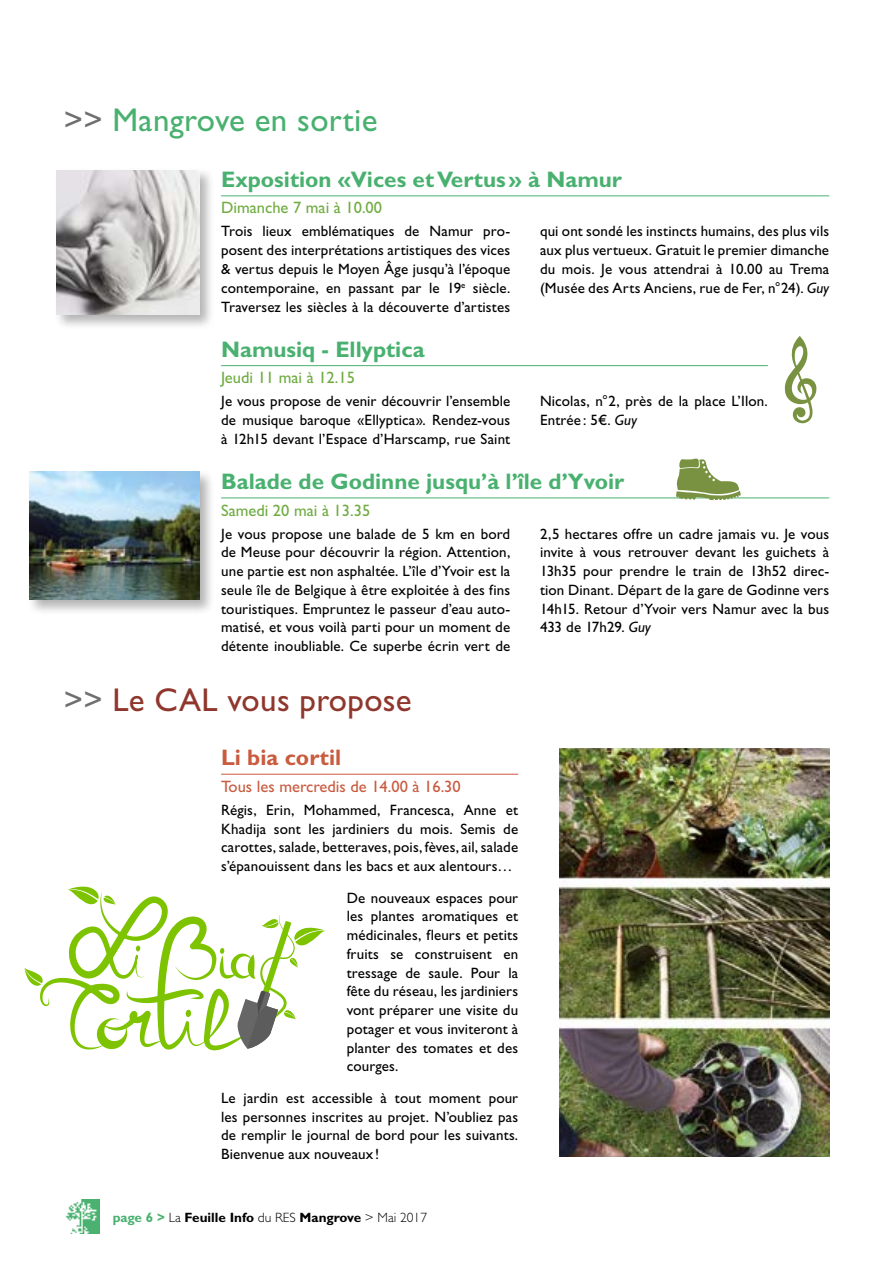
<style>
.page{position:relative;width:893px;height:1263px;background:#fff}
.page>*{position:absolute;margin:0;border:0;box-sizing:border-box;transform-origin:0 0}
.t1{font:33px "Gill Sans";letter-spacing:.01em;color:#49b170}
.t2{font:33px "Gill Sans";letter-spacing:.01em;color:#8f372d}
.t3{font:700 22.5px "Gill Sans";color:#49b170}
.t4{font:700 22.5px "Gill Sans";color:#c95b3f}
.t5{font:16.5px "Gill Sans";color:#70ac42}
.t6{font:16.5px "Gill Sans";color:#c95b3f}
.t7{font:15px/18.8px "Gill Sans";letter-spacing:.01em;color:#000;text-align:justify}
.t8{font:700 13.5px "Gill Sans";color:#000}
.s1{color:#6f6f6f}
.s2{font-style:italic}
.s3{color:#49b170}
.s4{font-weight:300}
</style>
<div class="page">
<img style="left:65px;top:1199px;width:34px;height:35px">
<svg style="left:784px;top:336px;width:33px;height:87px"></svg>
<svg style="left:24px;top:886px;width:301px;height:164px"></svg>
<hr style="left:221px;top:195px;width:608px;height:1px;background:#49b170">
<hr style="left:221px;top:365px;width:547px;height:1px;background:#49b170">
<hr style="left:221px;top:497px;width:608px;height:1px;background:#49b170">
<div style="left:27px;top:469px;width:188px;height:146px;background:#000;opacity:.3"></div>
<img style="left:30px;top:472px;width:170px;height:127px">
<svg style="left:675px;top:458px;width:66px;height:42px"></svg>
<div style="left:53px;top:167px;width:162px;height:163px;background:#000;opacity:.3"></div>
<img style="left:56px;top:170px;width:144px;height:145px">
<hr style="left:221px;top:774px;width:297px;height:1px;background:#c95b3f">
<img style="left:560px;top:748px;width:269px;height:409px">
<h1 class="t1" style="left:64px;top:101px;width:315px"><span class="s1">&gt;&gt;</span> Mangrove en sortie</h1>
<h2 class="t3" style="left:221px;top:166px;width:402px">Exposition «Vices et Vertus» à Namur</h2>
<p class="t5" style="left:221px;top:198px;width:163px">Dimanche 7 mai à 10.00</p>
<p class="t7" style="left:221px;top:222px;width:291px">Trois lieux emblématiques de Namur pro&shy;posent des interprétations artistiques des vices &amp; vertus depuis le Moyen Âge jusqu’à l’époque contemporaine, en passant par le 19<sup>e</sup> siècle.<br>Traversez les siècles à la découverte d’artistes</p>
<p class="t7" style="left:540px;top:222px;width:291px">qui ont sondé les instincts humains, des plus vils aux plus vertueux. Gratuit le premier dimanche du mois. Je vous attendrai à 10.00 au Trema (Musée des Arts Anciens, rue de Fer, n°24). <span class="s2">Guy</span></p>
<h2 class="t3" style="left:221px;top:336px;width:205px">Namusiq - Ellyptica</h2>
<p class="t5" style="left:221px;top:368px;width:135px">Jeudi 11 mai à 12.15</p>
<p class="t7" style="left:221px;top:392px;width:291px">Je vous propose de venir découvrir l’ensemble de musique baroque «Ellyptica». Rendez-vous à 12h15 devant l’Espace d’Harscamp, rue Saint</p>
<p class="t7" style="left:540px;top:392px;width:229px">Nicolas, n°2, près de la place L’Ilon.<br>Entrée : 5€. <span class="s2">Guy</span></p>
<h2 class="t3" style="left:221px;top:468px;width:405px">Balade de Godinne jusqu’à l’île d’Yvoir</h2>
<p class="t5" style="left:221px;top:500px;width:151px">Samedi 20 mai à 13.35</p>
<p class="t7" style="left:221px;top:524px;width:291px">Je vous propose une balade de 5 km en bord de Meuse pour découvrir la région. Attention, une partie est non asphaltée. L’île d’Yvoir est la seule île de Belgique à être exploitée à des fins touristiques. Empruntez le passeur d’eau auto&shy;matisé, et vous voilà parti pour un moment de détente inoubliable. Ce superbe écrin vert de</p>
<p class="t7" style="left:540px;top:524px;width:291px">2,5 hectares offre un cadre jamais vu. Je vous invite à vous retrouver devant les guichets à 13h35 pour prendre le train de 13h52 direc&shy;tion Dinant. Départ de la gare de Godinne vers 14h15. Retour d’Yvoir vers Namur avec la bus 433 de 17h29. <span class="s2">Guy</span></p>
<h1 class="t2" style="left:64px;top:681px;width:349px"><span class="s1">&gt;&gt;</span> Le CAL vous propose</h1>
<h2 class="t4" style="left:221px;top:744px;width:122px">Li bia cortil</h2>
<p class="t6" style="left:221px;top:777px;width:241px">Tous les mercredis de 14.00 à 16.30</p>
<p class="t7" style="left:221px;top:800px;width:299px">Régis, Erin, Mohammed, Francesca, Anne et Khadija sont les jardiniers du mois. Semis de carottes, salade, betteraves, pois, fèves, ail, salade s’épanouissent dans les bacs et aux alentours…</p>
<p class="t7" style="left:347px;top:888px;width:173px">De nouveaux espaces pour les plantes aromatiques et médicinales, fleurs et petits fruits se construisent en tressage de saule. Pour la fête du réseau, les jardiniers vont préparer une visite du potager et vous inviteront à planter des tomates et des courges.</p>
<p class="t7" style="left:221px;top:1088px;width:299px">Le jardin est accessible à tout moment pour les personnes inscrites au projet. N’oubliez pas de remplir le journal de bord pour les suivants.<br>Bienvenue aux nouveaux!</p>
<p class="t8" style="left:113px;top:1209px;width:316px"><span class="s3">page 6 &gt;</span> <span class="s4">La</span> Feuille Info <span class="s4">du RES</span> Mangrove <span class="s4">&gt; Mai 2017</span></p>
</div>
